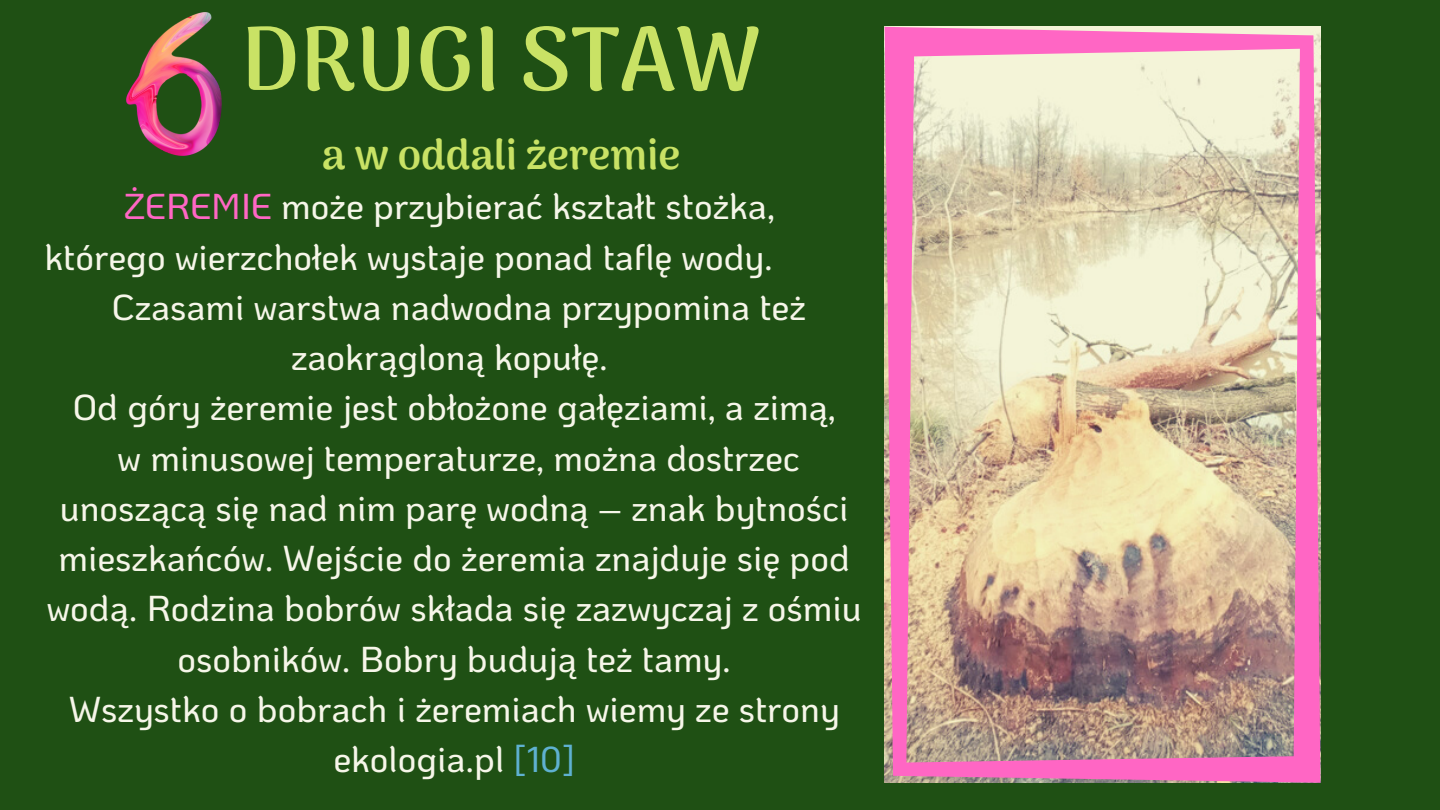
<style>
.page{position:relative;width:1440px;height:810px;background:#1f5014}
.page>*{position:absolute;margin:0;border:0;box-sizing:border-box;transform-origin:0 0}
.t1{font:800 90px "Arima Madurai";color:#c9e265}
.t2{font:800 42px "Arima Madurai";color:#c9e265}
.t3{font:500 36px "Ko Ho";color:#f6f6e9}
.s1{color:#ff66c4}
.s2{color:#5fb1d1}
</style>
<div class="page">
<img style="left:885px;top:27px;width:435px;height:756px">
<img style="left:127px;top:13px;width:94px;height:142px">
<h1 class="t1" style="left:241px;top:6px;width:521px">DRUGI STAW</h1>
<p class="t2" style="left:322px;top:130px;width:360px">a w oddali żeremie</p>
<p class="t3" style="left:124px;top:182px;width:652px"><span class="s1">ŻEREMIE</span> może przybierać kształt stożka,</p>
<p class="t3" style="left:45px;top:232px;width:730px">którego wierzchołek wystaje ponad taflę wody.</p>
<p class="t3" style="left:112px;top:282px;width:696px">Czasami warstwa nadwodna przypomina też</p>
<p class="t3" style="left:291px;top:333px;width:318px">zaokrągloną kopułę.</p>
<p class="t3" style="left:73px;top:383px;width:764px">Od góry żeremie jest obłożone gałęziami, a zimą,</p>
<p class="t3" style="left:118px;top:433px;width:684px">w minusowej temperaturze, można dostrzec</p>
<p class="t3" style="left:60px;top:483px;width:790px">unoszącą się nad nim parę wodną – znak bytności</p>
<p class="t3" style="left:58px;top:534px;width:793px">mieszkańców. Wejście do żeremia znajduje się pod</p>
<p class="t3" style="left:47px;top:584px;width:816px">wodą. Rodzina bobrów składa się zazwyczaj z ośmiu</p>
<p class="t3" style="left:177px;top:634px;width:555px">osobników. Bobry budują też tamy.</p>
<p class="t3" style="left:69px;top:684px;width:772px">Wszystko o bobrach i żeremiach wiemy ze strony</p>
<p class="t3" style="left:333px;top:735px;width:243px">ekologia.pl <span class="s2">[10]</span></p>
</div>
